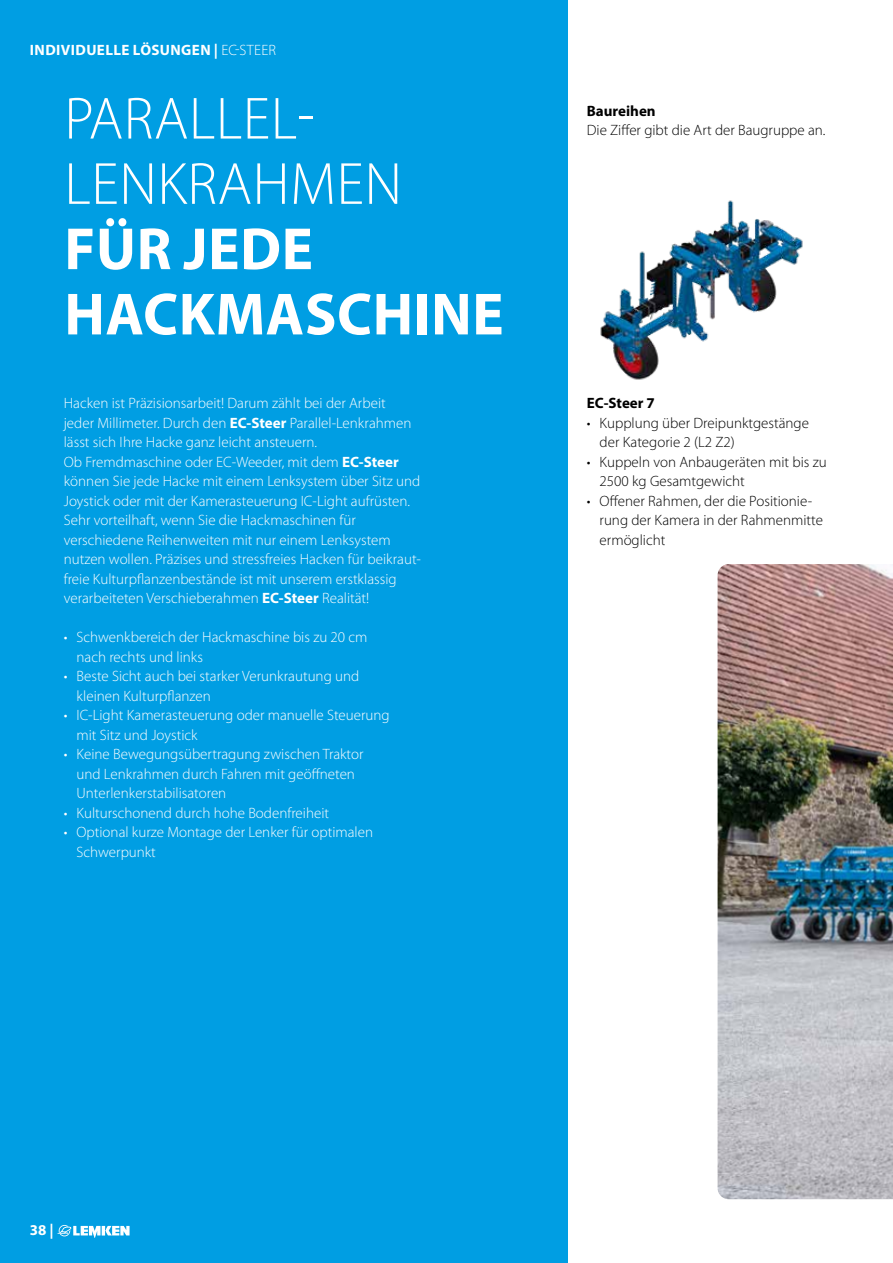
<style>
.page{position:relative;width:893px;height:1263px;background:#fff}
.page>*{position:absolute;margin:0;border:0;box-sizing:border-box;transform-origin:0 0}
.t1{font:300 60px "Myriad Pro";letter-spacing:.01em;color:#fff}
.t2{font:700 60px/65.2px "Myriad Pro";letter-spacing:.01em;color:#fff}
.t3{font:300 15px/19.5px "Myriad Pro";color:#fff}
.t4{font:300 15px/19.5px "Myriad Pro";color:#000}
.t5{font:700 15px "Myriad Pro";letter-spacing:.025em;color:#fff}
.t6{font:700 15px "Myriad Pro";color:#000}
.s1{font-weight:300}
.s2{font-weight:700}
</style>
<div class="page">
<img style="left:718px;top:564px;width:175px;height:635px">
<img style="left:600px;top:200px;width:203px;height:180px">
<div style="left:0;top:0;width:568px;height:1263px;background:#009ee3"></div>
<svg style="left:57px;top:1225px;width:73px;height:13px"></svg>
<p class="t5" style="left:30px;top:40px;width:248px">INDIVIDUELLE LÖSUNGEN | <span class="s1">EC-STEER</span></p>
<h1 class="t1" style="left:64px;top:82px;width:252px">PARALLEL-</h1>
<h1 class="t1" style="left:64px;top:148px;width:339px">LENKRAHMEN</h1>
<h1 class="t2" style="left:64px;top:214px;width:441px">FÜR JEDE<br>HACKMASCHINE</h1>
<p class="t3" style="left:64px;top:393px;width:359px">Hacken ist Präzisionsarbeit! Darum zählt bei der Arbeit<br>jeder Millimeter. Durch den <span class="s2">EC-Steer</span> Parallel-Lenkrahmen lässt sich Ihre Hacke ganz leicht ansteuern.<br>Ob Fremdmaschine oder EC-Weeder, mit dem <span class="s2">EC-Steer </span>können Sie jede Hacke mit einem Lenksystem über Sitz und Joystick oder mit der Kamerasteuerung IC-Light aufrüsten.<br>Sehr vorteilhaft, wenn Sie die Hackmaschinen für verschiedene Reihenweiten mit nur einem Lenksystem nutzen wollen. Präzises und stressfreies Hacken für beikraut&shy;freie Kulturpflanzenbestände ist mit unserem erstklassig verarbeiteten Verschieberahmen <span class="s2">EC-Steer</span> Realität!</p>
<p class="t3" style="left:77px;top:627px;width:292px;text-indent:-13px">• Schwenkbereich der Hackmaschine bis zu 20 cm nach rechts und links</p>
<p class="t3" style="left:77px;top:666px;width:284px;text-indent:-13px">• Beste Sicht auch bei starker Verunkrautung und kleinen Kulturpflanzen</p>
<p class="t3" style="left:77px;top:705px;width:315px;text-indent:-13px">• IC-Light Kamerasteuerung oder manuelle Steuerung mit Sitz und Joystick</p>
<p class="t3" style="left:77px;top:744px;width:289px;text-indent:-13px">• Keine Bewegungsübertragung zwischen Traktor und Lenkrahmen durch Fahren mit geöffneten<br>Unterlenkerstabilisatoren</p>
<p class="t3" style="left:64px;top:803px;width:267px">• Kulturschonend durch hohe Bodenfreiheit</p>
<p class="t3" style="left:77px;top:822px;width:298px;text-indent:-13px">• Optional kurze Montage der Lenker für optimalen<br>Schwerpunkt</p>
<p class="t6" style="left:587px;top:101px;width:70px">Baureihen</p>
<p class="t4" style="left:587px;top:120px;width:240px">Die Ziffer gibt die Art der Baugruppe an.</p>
<p class="t6" style="left:587px;top:393px;width:70px">EC-Steer 7</p>
<p class="t4" style="left:600px;top:413px;width:211px;text-indent:-13px">• Kupplung über Dreipunktgestänge der Kategorie 2 (L2 Z2)</p>
<p class="t4" style="left:600px;top:452px;width:229px;text-indent:-13px">• Kuppeln von Anbaugeräten mit bis zu<br>2500 kg Gesamtgewicht</p>
<p class="t4" style="left:600px;top:491px;width:225px;text-indent:-13px">• Offener Rahmen, der die Positionie&shy;rung der Kamera in der Rahmenmitte ermöglicht</p>
<p class="t5" style="left:30px;top:1220px;width:25px">38 |</p>
</div>
